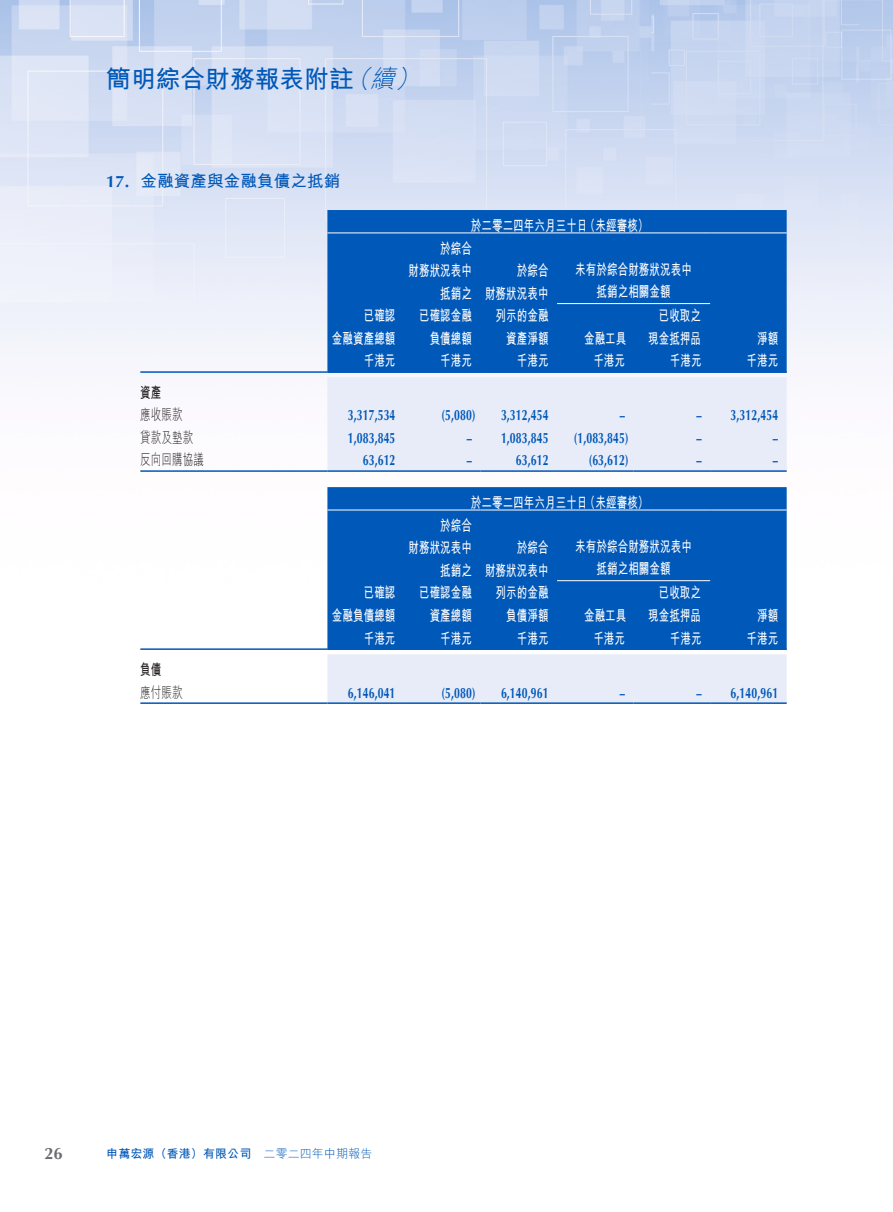
<style>
.page{position:relative;width:893px;height:1212px;background:#fff}
.page>*{position:absolute;margin:0;border:0;box-sizing:border-box;transform-origin:0 0}
.t1{font:700 24.75px "M Hei HK";color:#0058b8}
.t2{font:700 16.5px "M Hei HK";letter-spacing:.01em;color:#0058b8}
.t3{font:700 16.5px "Optima LT Pro";color:#6c6d70}
.t4{font:700 15px/22.5px "M Hei HK";letter-spacing:.01em;color:#fff;text-align:right;scale:.7 1}
.t5{font:700 15px "Optima LT Pro";letter-spacing:.01em;color:#0058b8;scale:.7 1}
.t6{font:300 15px "M Hei HK";letter-spacing:.01em;color:#231f20;scale:.7 1}
.t7{font:700 15px "M Hei HK";color:#231f20;scale:.7 1}
.t8{font:700 12px "M Hei HK";letter-spacing:.01em;color:#0058b8}
.s1{font-weight:300;font-style:italic}
.s2{font-family:"Optima LT Pro"}
.s3{font-weight:300}
</style>
<div class="page">
<img style="left:0;top:0;width:893px;height:351px">
<div style="left:327px;top:210px;width:460px;height:161px;background:#0058b8"></div>
<div style="left:327px;top:377px;width:460px;height:93px;background:#e8ecf8"></div>
<hr style="left:710px;top:233px;width:77px;height:1px;background:#fff">
<hr style="left:327px;top:233px;width:77px;height:1px;background:#fff">
<hr style="left:404px;top:233px;width:76px;height:1px;background:#fff">
<hr style="left:480px;top:233px;width:77px;height:1px;background:#fff">
<hr style="left:557px;top:233px;width:77px;height:1px;background:#fff">
<hr style="left:634px;top:233px;width:76px;height:1px;background:#fff">
<hr style="left:557px;top:303px;width:153px;height:1px;background:#fff">
<hr style="left:140px;top:371px;width:187px;height:2px;background:#0058b8">
<hr style="left:327px;top:371px;width:77px;height:2px;background:#0058b8">
<hr style="left:404px;top:371px;width:76px;height:2px;background:#0058b8">
<hr style="left:480px;top:371px;width:77px;height:2px;background:#0058b8">
<hr style="left:557px;top:371px;width:77px;height:2px;background:#0058b8">
<hr style="left:634px;top:371px;width:76px;height:2px;background:#0058b8">
<hr style="left:710px;top:371px;width:77px;height:2px;background:#0058b8">
<hr style="left:140px;top:470px;width:187px;height:2px;background:#0058b8">
<hr style="left:327px;top:470px;width:77px;height:2px;background:#0058b8">
<hr style="left:404px;top:470px;width:76px;height:2px;background:#0058b8">
<hr style="left:480px;top:470px;width:77px;height:2px;background:#0058b8">
<hr style="left:557px;top:470px;width:77px;height:2px;background:#0058b8">
<hr style="left:634px;top:470px;width:76px;height:2px;background:#0058b8">
<hr style="left:710px;top:470px;width:77px;height:2px;background:#0058b8">
<div style="left:327px;top:487px;width:460px;height:161px;background:#0058b8"></div>
<div style="left:327px;top:654px;width:460px;height:48px;background:#e8ecf8"></div>
<hr style="left:710px;top:510px;width:77px;height:1px;background:#fff">
<hr style="left:327px;top:510px;width:77px;height:1px;background:#fff">
<hr style="left:404px;top:510px;width:76px;height:1px;background:#fff">
<hr style="left:480px;top:510px;width:77px;height:1px;background:#fff">
<hr style="left:557px;top:510px;width:77px;height:1px;background:#fff">
<hr style="left:634px;top:510px;width:76px;height:1px;background:#fff">
<hr style="left:557px;top:580px;width:153px;height:1px;background:#fff">
<hr style="left:140px;top:648px;width:187px;height:2px;background:#0058b8">
<hr style="left:327px;top:648px;width:77px;height:2px;background:#0058b8">
<hr style="left:404px;top:648px;width:76px;height:2px;background:#0058b8">
<hr style="left:480px;top:648px;width:77px;height:2px;background:#0058b8">
<hr style="left:557px;top:648px;width:77px;height:2px;background:#0058b8">
<hr style="left:634px;top:648px;width:76px;height:2px;background:#0058b8">
<hr style="left:710px;top:648px;width:77px;height:2px;background:#0058b8">
<hr style="left:140px;top:702px;width:187px;height:2px;background:#0058b8">
<hr style="left:327px;top:702px;width:77px;height:2px;background:#0058b8">
<hr style="left:404px;top:702px;width:76px;height:2px;background:#0058b8">
<hr style="left:480px;top:702px;width:77px;height:2px;background:#0058b8">
<hr style="left:557px;top:702px;width:77px;height:2px;background:#0058b8">
<hr style="left:634px;top:702px;width:76px;height:2px;background:#0058b8">
<hr style="left:710px;top:702px;width:77px;height:2px;background:#0058b8">
<h1 class="t1" style="left:106px;top:61px;width:323px">簡明綜合財務報表附註<span class="s1">（續）</span></h1>
<p class="t2" style="left:106px;top:169px;width:235px"><span class="s2">17.</span> 金融資產與金融負債之抵銷</p>
<p class="t4" style="left:332px;top:304px;width:92px">已確認<br>金融資產總額</p>
<p class="t4" style="left:471px;top:213px;width:255px">於二零二四年六月三十日（未經審核）</p>
<p class="t4" style="left:408px;top:236px;width:92px">於綜合<br>財務狀況表中抵銷之<br>已確認金融負債總額</p>
<p class="t4" style="left:485px;top:259px;width:92px">於綜合<br>財務狀況表中列示的金融資產淨額</p>
<p class="t4" style="left:575px;top:257px;width:168px;text-align:center">未有於綜合財務狀況表中抵銷之相關金額</p>
<p class="t4" style="left:659px;top:304px;width:62px">已收取之</p>
<p class="t4" style="left:584px;top:326px;width:62px">金融工具</p>
<p class="t4" style="left:648px;top:326px;width:77px">現金抵押品</p>
<p class="t4" style="left:757px;top:326px;width:32px">淨額</p>
<p class="t4" style="left:364px;top:349px;width:47px">千港元</p>
<p class="t4" style="left:440px;top:349px;width:47px">千港元</p>
<p class="t4" style="left:517px;top:349px;width:47px">千港元</p>
<p class="t4" style="left:593px;top:349px;width:47px">千港元</p>
<p class="t4" style="left:670px;top:349px;width:47px">千港元</p>
<p class="t4" style="left:746px;top:349px;width:47px">千港元</p>
<p class="t7" style="left:140px;top:381px;width:32px">資產</p>
<p class="t6" style="left:140px;top:404px;width:62px">應收賬款</p>
<p class="t5" style="left:348px;top:406px;width:69px">3,317,534</p>
<p class="t5" style="left:442px;top:406px;width:50px">(5,080)</p>
<p class="t5" style="left:501px;top:406px;width:69px">3,312,454</p>
<p class="t5" style="left:620px;top:406px;width:9px">–</p>
<p class="t5" style="left:696px;top:406px;width:118px">– 3,312,454</p>
<p class="t6" style="left:140px;top:427px;width:77px">貸款及墊款</p>
<p class="t5" style="left:348px;top:428px;width:69px">1,083,845</p>
<p class="t5" style="left:467px;top:428px;width:118px">– 1,083,845</p>
<p class="t5" style="left:574px;top:428px;width:80px">(1,083,845)</p>
<p class="t5" style="left:696px;top:428px;width:9px">–</p>
<p class="t5" style="left:773px;top:428px;width:9px">–</p>
<p class="t6" style="left:140px;top:449px;width:92px">反向回購協議</p>
<p class="t5" style="left:363px;top:451px;width:48px">63,612</p>
<p class="t5" style="left:467px;top:451px;width:9px">–</p>
<p class="t5" style="left:516px;top:451px;width:48px">63,612</p>
<p class="t5" style="left:589px;top:451px;width:58px">(63,612)</p>
<p class="t5" style="left:696px;top:451px;width:9px">–</p>
<p class="t5" style="left:773px;top:451px;width:9px">–</p>
<p class="t4" style="left:471px;top:490px;width:255px">於二零二四年六月三十日（未經審核）</p>
<p class="t4" style="left:332px;top:581px;width:92px">已確認<br>金融負債總額</p>
<p class="t4" style="left:408px;top:513px;width:92px">於綜合<br>財務狀況表中抵銷之<br>已確認金融資產總額</p>
<p class="t4" style="left:485px;top:536px;width:92px">於綜合<br>財務狀況表中列示的金融負債淨額</p>
<p class="t4" style="left:575px;top:534px;width:168px;text-align:center">未有於綜合財務狀況表中抵銷之相關金額</p>
<p class="t4" style="left:659px;top:581px;width:62px">已收取之</p>
<p class="t4" style="left:584px;top:603px;width:62px">金融工具</p>
<p class="t4" style="left:648px;top:603px;width:77px">現金抵押品</p>
<p class="t4" style="left:757px;top:603px;width:32px">淨額</p>
<p class="t4" style="left:364px;top:626px;width:47px">千港元</p>
<p class="t4" style="left:440px;top:626px;width:47px">千港元</p>
<p class="t4" style="left:517px;top:626px;width:47px">千港元</p>
<p class="t4" style="left:593px;top:626px;width:47px">千港元</p>
<p class="t4" style="left:670px;top:626px;width:47px">千港元</p>
<p class="t4" style="left:746px;top:626px;width:47px">千港元</p>
<p class="t7" style="left:140px;top:658px;width:32px">負債</p>
<p class="t6" style="left:140px;top:681px;width:62px">應付賬款</p>
<p class="t5" style="left:348px;top:683px;width:69px">6,146,041</p>
<p class="t5" style="left:442px;top:683px;width:50px">(5,080)</p>
<p class="t5" style="left:501px;top:683px;width:69px">6,140,961</p>
<p class="t5" style="left:620px;top:683px;width:9px">–</p>
<p class="t5" style="left:696px;top:683px;width:118px">– 6,140,961</p>
<p class="t3" style="left:44px;top:1143px;width:20px">26</p>
<p class="t8" style="left:106px;top:1145px;width:268px">申萬宏源（香港）有限公司 <span class="s3">二零二四年中期報告</span></p>
</div>
